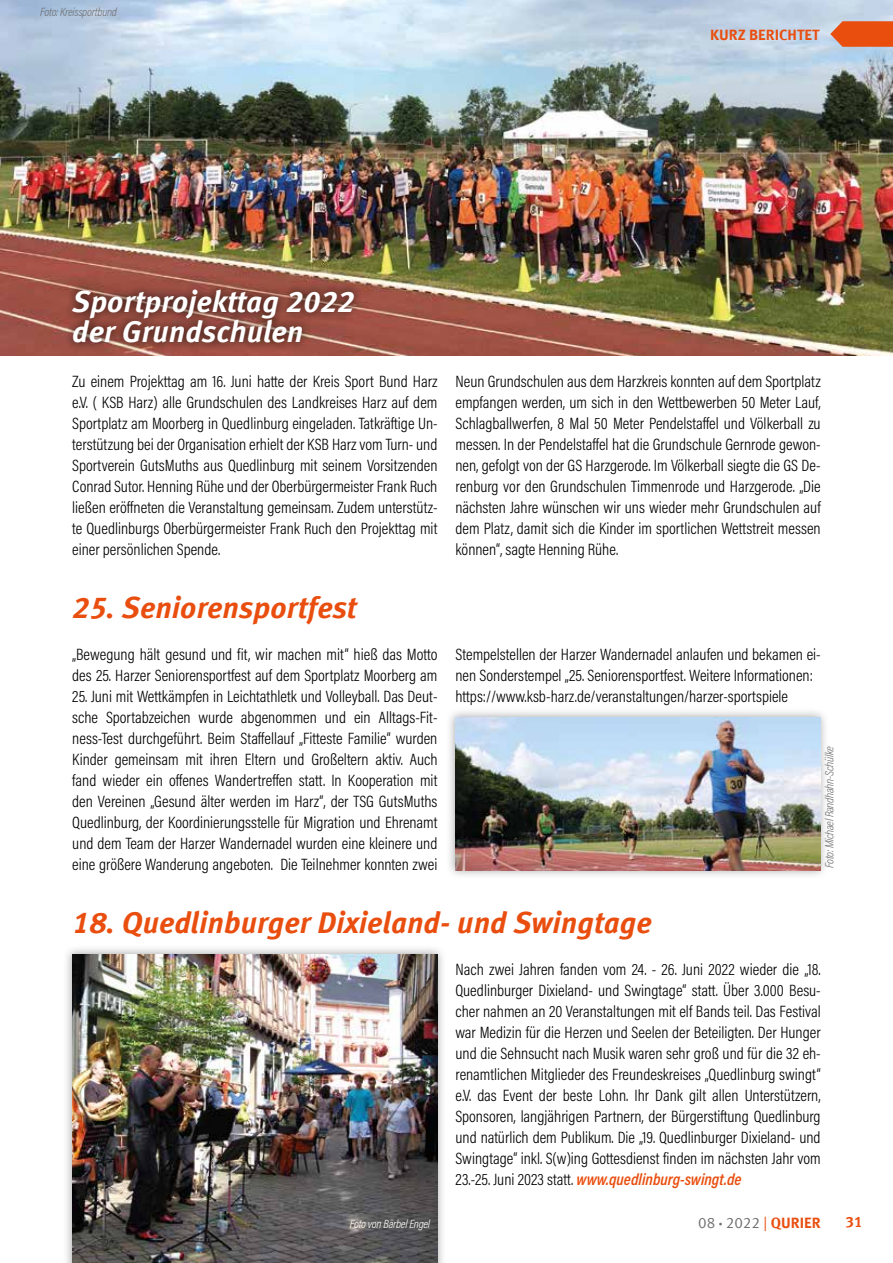
<style>
.page{position:relative;width:893px;height:1263px;background:#fff}
.page>*{position:absolute;margin:0;border:0;box-sizing:border-box;transform-origin:0 0}
.t1{font:italic 700 30px "Meta Offc Pro";color:#e94e0f}
.t2{font:italic 700 30px/30px "Meta Offc Pro";color:#fff}
.t3{font:300 16.5px/21px "Acumin Pro Cond";color:#000;text-align:justify}
.t4{font:700 15px "Meta Offc Pro";color:#e94e0f}
.t5{font:15px "Meta Offc Pro Norm";color:#706f6f}
.t6{font:italic 300 12px "Acumin Pro Cond";letter-spacing:-.02em;color:#706f6f}
.t7{font:italic 300 12px "Acumin Pro Cond";letter-spacing:-.02em;color:#fff}
.s1{font-weight:600;font-style:italic;color:#e94e0f}
.s2{font-family:"Myriad Pro";font-weight:300}
.s3{color:#e94e0f}
.s4{font-family:"Meta Offc Pro";font-weight:700;color:#e94e0f}
</style>
<div class="page">
<img style="left:0;top:0;width:893px;height:356px">
<svg style="left:830px;top:21px;width:63px;height:26px;background:#e45e29"></svg>
<div style="left:64px;top:281px;width:299px;height:71px;background:#000;opacity:.75"></div>
<div style="left:62px;top:944px;width:385px;height:319px;background:#000;opacity:.35"></div>
<img style="left:72px;top:954px;width:365px;height:309px">
<div style="left:446px;top:707px;width:384px;height:173px;background:#000;opacity:.35"></div>
<img style="left:455px;top:717px;width:365px;height:153px">
<p class="t6" style="left:40px;top:4px;width:78px">Foto: Kreissportbund</p>
<p class="t4" style="left:710px;top:23px;width:111px">KURZ BERICHTET</p>
<h1 class="t2" style="left:72px;top:285px;width:283px">Sportprojekttag 2022 der Grundschulen</h1>
<p class="t3" style="left:72px;top:371px;width:367px">Zu einem Projekttag am 16. Juni hatte der Kreis Sport Bund Harz e.V. ( KSB Harz) alle Grundschulen des Landkreises Harz auf dem Sportplatz am Moorberg in Quedlinburg eingeladen. Tatkräftige Un&shy;terstützung bei der Organisation erhielt der KSB Harz vom Turn- und Sportverein GutsMuths aus Quedlinburg mit seinem Vorsitzenden Conrad Sutor. Henning Rühe und der Oberbürgermeister Frank Ruch ließen eröffneten die Veranstaltung gemeinsam. Zudem unterstütz&shy;te Quedlinburgs Oberbürgermeister Frank Ruch den Projekttag mit einer persönlichen Spende.</p>
<p class="t3" style="left:455px;top:371px;width:367px">Neun Grundschulen aus dem Harzkreis konnten auf dem Sportplatz empfangen werden, um sich in den Wettbewerben 50 Meter Lauf, Schlagballwerfen, 8 Mal 50 Meter Pendelstaffel und Völkerball zu messen. In der Pendelstaffel hat die Grundschule Gernrode gewon&shy;nen, gefolgt von der GS Harzgerode. Im Völkerball siegte die GS De&shy;renburg vor den Grundschulen Timmenrode und Harzgerode. „Die nächsten Jahre wünschen wir uns wieder mehr Grundschulen auf dem Platz, damit sich die Kinder im sportlichen Wettstreit messen können“, sagte Henning Rühe.</p>
<h1 class="t1" style="left:72px;top:584px;width:285px">25. Seniorensportfest</h1>
<p class="t3" style="left:72px;top:644px;width:367px">„Bewegung hält gesund und fit, wir machen mit“ hieß das Motto des 25. Harzer Seniorensportfest auf dem Sportplatz Moorberg am</p>
<p class="t3" style="left:72px;top:686px;width:367px">25. Juni mit Wettkämpfen in Leichtathletk und Volleyball. Das Deut&shy;sche Sportabzeichen wurde abgenommen und ein Alltags-Fit&shy;ness-Test durchgeführt. Beim Staffellauf „Fitteste Familie“ wurden Kinder gemeinsam mit ihren Eltern und Großeltern aktiv. Auch fand wieder ein offenes Wandertreffen statt. In Kooperation mit den Vereinen „Gesund älter werden im Harz“, der TSG GutsMuths Quedlinburg, der Koordinierungsstelle für Migration und Ehrenamt und dem Team der Harzer Wandernadel wurden eine kleinere und eine größere Wanderung angeboten. Die Teilnehmer konnten zwei</p>
<p class="t3" style="left:455px;top:644px;width:367px;text-align:left">Stempelstellen der Harzer Wandernadel anlaufen und bekamen ei&shy;nen Sonderstempel „25. Seniorensportfest. Weitere Informationen: https://www.ksb-harz.de/veranstaltungen/harzer-sportspiele</p>
<p class="t6" style="left:821px;top:868px;width:123px;rotate:-90deg">Foto: Michael Randhahn-Schülke</p>
<h1 class="t1" style="left:72px;top:899px;width:581px">18. Quedlinburger Dixieland- und Swingtage</h1>
<p class="t3" style="left:455px;top:959px;width:367px">Nach zwei Jahren fanden vom 24. - 26. Juni 2022 wieder die „18.<br>Quedlinburger Dixieland- und Swingtage“ statt. Über 3.000 Besu&shy;cher nahmen an 20 Veranstaltungen mit elf Bands teil. Das Festival war Medizin für die Herzen und Seelen der Beteiligten. Der Hunger und die Sehnsucht nach Musik waren sehr groß und für die 32 eh&shy;renamtlichen Mitglieder des Freundeskreises „Quedlinburg swingt“ e.V. das Event der beste Lohn. Ihr Dank gilt allen Unterstützern, Sponsoren, langjährigen Partnern, der Bürgerstiftung Quedlinburg und natürlich dem Publikum. Die „19. Quedlinburger Dixieland- und Swingtage“ inkl. S(w)ing Gottesdienst finden im nächsten Jahr vom 23.-25. Juni 2023 statt. <span class="s1">www.quedlinburg-swingt.de</span></p>
<p class="t7" style="left:350px;top:1216px;width:82px">Foto von Bärbel Engel</p>
<p class="t5" style="left:698px;top:1211px;width:124px">08 <span class="s2">•</span> 2022 <span class="s3">|</span> <span class="s4">QURIER</span></p>
<p class="t4" style="left:846px;top:1210px;width:19px">31</p>
</div>
